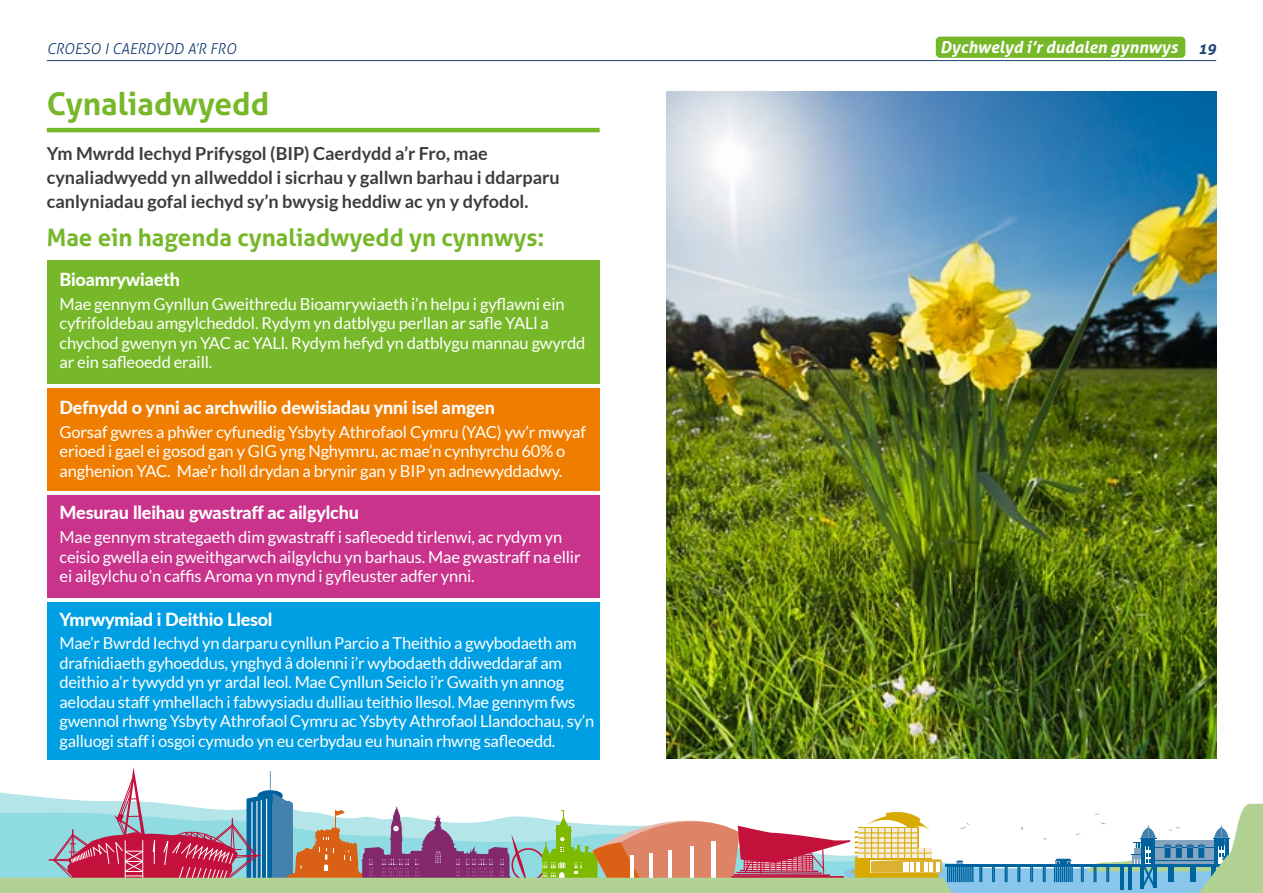
<style>
.page{position:relative;width:1263px;height:893px;background:#fff}
.page>*{position:absolute;margin:0;border:0;box-sizing:border-box;transform-origin:0 0}
.t1{font:700 31.5px "Aller";color:#76b82a}
.t2{font:700 24px "Aller";color:#76b82a}
.t3{font:700 18px/24px "Lato";color:#3c3c3b}
.t4{font:800 18px "Lato";letter-spacing:-.01em;color:#fff}
.t5{font:16.5px/19.5px "Lato";letter-spacing:-.01em;color:#fff}
.t6{font:italic 700 16.5px "Aller";color:#fff}
.t7{font:italic 300 15px "Aller";color:#1b4175}
.s1{font-size:15px;color:#1b4175}
.s2{font-family:"Aller"}
</style>
<div class="page">
<svg style="left:0;top:767px;width:1263px;height:126px"></svg>
<hr style="left:47px;top:60px;width:1169px;height:1px;background:#1b4175">
<div style="left:47px;top:260px;width:553px;height:123px;background:#76b82a"></div>
<div style="left:47px;top:495px;width:553px;height:102px;background:#c9338b"></div>
<div style="left:47px;top:603px;width:553px;height:157px;background:#009fe3"></div>
<div style="left:47px;top:388px;width:553px;height:102px;background:#ef7d00"></div>
<img style="left:667px;top:91px;width:549px;height:668px">
<hr style="left:47px;top:128px;width:553px;height:4px;background:#76b82a">
<div style="left:936px;top:37px;width:249px;height:21px;background:#76b82a;border-radius:4px"></div>
<p class="t7" style="left:47px;top:39px;width:191px">CROESO I CAERDYDD A’R FRO</p>
<p class="t6" style="left:940px;top:37px;width:277px">Dychwelyd i’r dudalen gynnwys <span class="s1">19</span></p>
<h1 class="t1" style="left:47px;top:84px;width:224px">Cynaliadwyedd</h1>
<p class="t3" style="left:47px;top:141px;width:514px">Ym Mwrdd Iechyd Prifysgol (BIP) Caerdydd a’r Fro, mae cynaliadwyedd yn allweddol i sicrhau y gallwn barhau i ddarparu canlyniadau gofal iechyd sy’n bwysig heddiw ac yn y dyfodol.</p>
<h2 class="t2" style="left:47px;top:222px;width:499px">Mae ein hagenda cynaliadwyedd yn cynnwys:</h2>
<p class="t4" style="left:60px;top:266px;width:122px">Bioamrywiaeth</p>
<p class="t5" style="left:60px;top:294px;width:527px">Mae gennym Gynllun Gweithredu Bioamrywiaeth i’n helpu i gyflawni ein cyfrifoldebau amgylcheddol. Rydym yn datblygu perllan ar safle YALl a chychod gwenyn yn YAC ac YALl. Rydym hefyd yn datblygu mannau gwyrdd ar ein safleoedd eraill.</p>
<p class="t4" style="left:60px;top:394px;width:437px">Defnydd o ynni ac archwilio dewisiadau ynni isel amgen</p>
<p class="t5" style="left:60px;top:422px;width:528px">Gorsaf gwres a ph<span class="s2">ŵ</span>er cyfunedig Ysbyty Athrofaol Cymru (YAC) yw’r mwyaf erioed i gael ei gosod gan y GIG yng Nghymru, ac mae’n cynhyrchu 60% o anghenion YAC. Mae’r holl drydan a brynir gan y BIP yn adnewyddadwy.</p>
<p class="t4" style="left:60px;top:499px;width:301px">Mesurau lleihau gwastraff ac ailgylchu</p>
<p class="t5" style="left:60px;top:527px;width:523px">Mae gennym strategaeth dim gwastraff i safleoedd tirlenwi, ac rydym yn ceisio gwella ein gweithgarwch ailgylchu yn barhaus. Mae gwastraff na ellir ei ailgylchu o’n caffis Aroma yn mynd i gyfleuster adfer ynni.</p>
<p class="t4" style="left:60px;top:606px;width:214px">Ymrwymiad i Deithio Llesol</p>
<p class="t5" style="left:60px;top:633px;width:536px">Mae’r Bwrdd Iechyd yn darparu cynllun Parcio a Theithio a gwybodaeth am drafnidiaeth gyhoeddus, ynghyd â dolenni i’r wybodaeth ddiweddaraf am deithio a’r tywydd yn yr ardal leol. Mae Cynllun Seiclo i’r Gwaith yn annog aelodau staff ymhellach i fabwysiadu dulliau teithio llesol. Mae gennym fws gwennol rhwng Ysbyty Athrofaol Cymru ac Ysbyty Athrofaol Llandochau, sy’n galluogi staff i osgoi cymudo yn eu cerbydau eu hunain rhwng safleoedd.</p>
</div>
